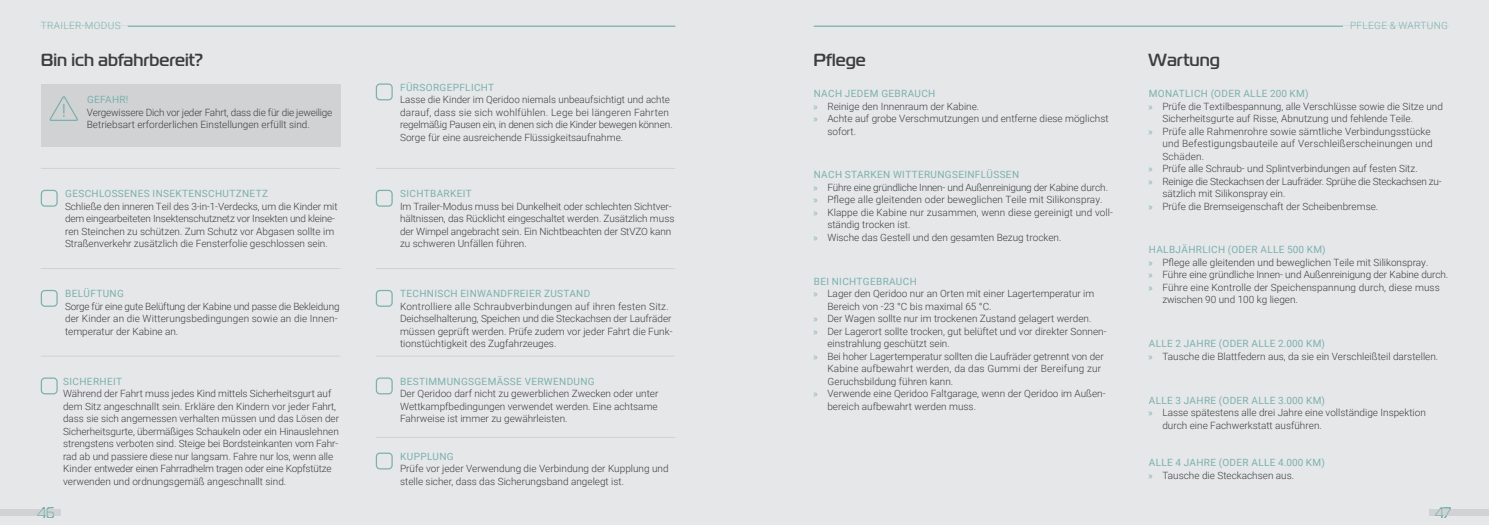
<style>
.page{position:relative;width:1489px;height:525px;background:#fff}
.page>*{position:absolute;margin:0;border:0;box-sizing:border-box;transform-origin:0 0}
.t1{font:500 17.5px "Magistral";color:#3e3e3f}
.t2{font:300 15.12px "Magistral";color:#7bb1ae}
.t3{font:300 15px "Magistral";color:#7bb1ae}
.t4{font:300 10px/12.5px "Roboto";color:#3e3e3f}
.t5{font:10px/12.5px "Roboto";letter-spacing:.035em;color:#7bb1ae}
.t6{font:300 10px "Roboto";letter-spacing:-.02em;color:#3e3e3f}
.t7{font:300 10px "Roboto";letter-spacing:.02em;color:#3e3e3f}
.t8{font:300 10px "Roboto";letter-spacing:.035em;color:#7bb1ae}
.s1{font-family:"Myriad Pro";font-weight:400;color:#7bb1ae}
.s2{font-weight:400;color:#7bb1ae}
.s3{font-family:"Myriad Pro"}
.s4{font-weight:300;color:#3e3e3f}
</style>
<div class="page">
<div style="left:744px;top:0;width:744px;height:524px;background:#e6e7e9"></div>
<div style="left:1429px;top:509px;width:59px;height:6px;background:#d1d2d4"></div>
<div style="left:0;top:0;width:744px;height:524px;background:#e6e7e9"></div>
<div style="left:0;top:509px;width:61px;height:6px;background:#d1d2d4"></div>
<div style="left:41px;top:377px;width:17px;height:17px;border:1px solid #7bb1ae;border-radius:4px"></div>
<div style="left:376px;top:190px;width:17px;height:16px;border:1px solid #7bb1ae;border-radius:4px"></div>
<div style="left:376px;top:377px;width:17px;height:17px;border:1px solid #7bb1ae;border-radius:4px"></div>
<hr style="left:376px;top:168px;width:299px;height:1px;background:#d1d2d4">
<div style="left:376px;top:290px;width:17px;height:16px;border:1px solid #7bb1ae;border-radius:4px"></div>
<div style="left:376px;top:452px;width:17px;height:17px;border:1px solid #7bb1ae;border-radius:4px"></div>
<hr style="left:376px;top:268px;width:299px;height:1px;background:#d1d2d4">
<hr style="left:376px;top:437px;width:299px;height:1px;background:#d1d2d4">
<hr style="left:376px;top:355px;width:299px;height:1px;background:#d1d2d4">
<div style="left:41px;top:84px;width:299px;height:63px;background:#d1d2d4"></div>
<svg style="left:49px;top:96px;width:29px;height:25px"></svg>
<hr style="left:41px;top:168px;width:299px;height:1px;background:#d1d2d4">
<div style="left:41px;top:190px;width:17px;height:16px;border:1px solid #7bb1ae;border-radius:4px"></div>
<hr style="left:41px;top:268px;width:299px;height:1px;background:#d1d2d4">
<hr style="left:41px;top:355px;width:299px;height:1px;background:#d1d2d4">
<div style="left:41px;top:290px;width:17px;height:16px;border:1px solid #7bb1ae;border-radius:4px"></div>
<div style="left:376px;top:83px;width:17px;height:17px;border:1px solid #7bb1ae;border-radius:4px"></div>
<hr style="left:41px;top:26px;width:634px;height:1px;background:#7bb1ae">
<hr style="left:41px;top:25px;width:87px;height:3px;background:#e6e7e9">
<hr style="left:813px;top:26px;width:634px;height:1px;background:#7bb1ae">
<hr style="left:1342px;top:25px;width:105px;height:3px;background:#e6e7e9">
<p class="t8" style="left:41px;top:19px;width:81px">TRAILER-MODUS</p>
<p class="t8" style="left:1349px;top:19px;width:99px">PFLEGE &amp; WARTUNG</p>
<h1 class="t1" style="left:41px;top:49px;width:164px">Bin ich abfahrbereit?</h1>
<p class="t5" style="left:87px;top:93px;width:43px">GEFAHR!</p>
<p class="t4" style="left:87px;top:105px;width:247px">Vergewissere Dich vor jeder Fahrt, dass die für die jeweilige<br>Betriebsart erforderlichen Einstellungen erfüllt sind.</p>
<p class="t5" style="left:65px;top:187px;width:204px">GESCHLOSSENES INSEKTENSCHUTZNETZ</p>
<p class="t4" style="left:65px;top:199px;width:274px">Schließe den inneren Teil des 3-in-1-Verdecks, um die Kinder mit dem eingearbeiteten Insektenschutznetz vor Insekten und kleine&shy;ren Steinchen zu schützen. Zum Schutz vor Abgasen sollte im Straßenverkehr zusätzlich die Fensterfolie geschlossen sein.</p>
<p class="t5" style="left:65px;top:287px;width:60px">BELÜFTUNG</p>
<p class="t4" style="left:65px;top:299px;width:276px">Sorge für eine gute Belüftung der Kabine und passe die Bekleidung der Kinder an die Witterungsbedingungen sowie an die Innen&shy;temperatur der Kabine an.</p>
<p class="t5" style="left:63px;top:374px;width:60px">SICHERHEIT</p>
<p class="t4" style="left:63px;top:387px;width:277px">Während der Fahrt muss jedes Kind mittels Sicherheitsgurt auf dem Sitz angeschnallt sein. Erkläre den Kindern vor jeder Fahrt, dass sie sich angemessen verhalten müssen und das Lösen der Sicherheitsgurte, übermäßiges Schaukeln oder ein Hinauslehnen strengstens verboten sind. Steige bei Bordsteinkanten vom Fahr&shy;rad ab und passiere diese nur langsam. Fahre nur los, wenn alle Kinder entweder einen Fahrradhelm tragen oder eine Kopfstütze verwenden und ordnungsgemäß angeschnallt sind.</p>
<p class="t5" style="left:400px;top:80px;width:95px">FÜRSORGEPFLICHT</p>
<p class="t4" style="left:400px;top:93px;width:272px">Lasse die Kinder im Qeridoo niemals unbeaufsichtigt und achte darauf, dass sie sich wohlfühlen. Lege bei längeren Fahrten regelmäßig Pausen ein, in denen sich die Kinder bewegen können.<br>Sorge für eine ausreichende Flüssigkeitsaufnahme.</p>
<p class="t5" style="left:400px;top:187px;width:73px">SICHTBARKEIT</p>
<p class="t4" style="left:400px;top:199px;width:276px">Im Trailer-Modus muss bei Dunkelheit oder schlechten Sichtver&shy;hältnissen, das Rücklicht eingeschaltet werden. Zusätzlich muss der Wimpel angebracht sein. Ein Nichtbeachten der StVZO kann zu schweren Unfällen führen.</p>
<p class="t5" style="left:400px;top:287px;width:191px">TECHNISCH EINWANDFREIER ZUSTAND</p>
<p class="t4" style="left:400px;top:299px;width:274px">Kontrolliere alle Schraubverbindungen auf ihren festen Sitz.<br>Deichselhalterung, Speichen und die Steckachsen der Laufräder müssen geprüft werden. Prüfe zudem vor jeder Fahrt die Funk&shy;tionstüchtigkeit des Zugfahrzeuges.</p>
<p class="t5" style="left:400px;top:374px;width:196px">BESTIMMUNGSGEMÄSSE VERWENDUNG</p>
<p class="t4" style="left:400px;top:387px;width:260px;text-align:justify">Der Qeridoo darf nicht zu gewerblichen Zwecken oder unter Wettkampfbedingungen verwendet werden. Eine achtsame Fahrweise ist immer zu gewährleisten.</p>
<p class="t5" style="left:400px;top:449px;width:55px">KUPPLUNG</p>
<p class="t4" style="left:400px;top:462px;width:270px">Prüfe vor jeder Verwendung die Verbindung der Kupplung und stelle sicher, dass das Sicherungsband angelegt ist.</p>
<h1 class="t1" style="left:813px;top:49px;width:54px">Pflege</h1>
<p class="t5" style="left:813px;top:87px;width:123px">NACH JEDEM GEBRAUCH</p>
<p class="t4" style="left:813px;top:99px;width:166px"><span class="s1">»</span> Reinige den Innenraum der Kabine.</p>
<p class="t4" style="left:813px;top:112px;width:296px"><span class="s1">»</span> Achte auf grobe Verschmutzungen und entferne diese möglichst</p>
<p class="t4" style="left:827px;top:124px;width:29px">sofort.</p>
<p class="t5" style="left:813px;top:168px;width:207px">NACH STARKEN WITTERUNGSEINFLÜSSEN</p>
<p class="t6" style="left:813px;top:180px;width:296px"><span class="s1">»</span> Führe eine gründliche Innen- und Außenreinigung der Kabine durch.</p>
<p class="t4" style="left:813px;top:193px;width:290px"><span class="s1">»</span> Pflege alle gleitenden oder beweglichen Teile mit Silikonspray.</p>
<p class="t4" style="left:813px;top:205px;width:301px"><span class="s1">»</span> Klappe die Kabine nur zusammen, wenn diese gereinigt und voll-</p>
<p class="t4" style="left:827px;top:218px;width:83px">ständig trocken ist.</p>
<p class="t4" style="left:813px;top:230px;width:248px"><span class="s1">»</span> Wische das Gestell und den gesamten Bezug trocken.</p>
<p class="t5" style="left:813px;top:274px;width:104px">BEI NICHTGEBRAUCH</p>
<p class="t4" style="left:813px;top:287px;width:282px"><span class="s1">»</span> Lager den Qeridoo nur an Orten mit einer Lagertemperatur im</p>
<p class="t4" style="left:827px;top:299px;width:166px">Bereich von -23 °C bis maximal 65 °C.</p>
<p class="t4" style="left:813px;top:312px;width:278px"><span class="s1">»</span> Der Wagen sollte nur im trockenen Zustand gelagert werden.</p>
<p class="t4" style="left:813px;top:324px;width:294px"><span class="s1">»</span> Der Lagerort sollte trocken, gut belüftet und vor direkter Sonnen-</p>
<p class="t4" style="left:827px;top:337px;width:122px">einstrahlung geschützt sein.</p>
<p class="t4" style="left:813px;top:349px;width:292px"><span class="s1">»</span> Bei hoher Lagertemperatur sollten die Laufräder getrennt von der</p>
<p class="t7" style="left:827px;top:361px;width:275px">Kabine aufbewahrt werden, da das Gummi der Bereifung zur</p>
<p class="t4" style="left:827px;top:374px;width:126px">Geruchsbildung führen kann.</p>
<p class="t4" style="left:813px;top:387px;width:293px"><span class="s1">»</span> Verwende eine Qeridoo Faltgarage, wenn der Qeridoo im Außen-</p>
<p class="t4" style="left:827px;top:399px;width:149px">bereich aufbewahrt werden muss.</p>
<h1 class="t1" style="left:1148px;top:49px;width:73px">Wartung</h1>
<p class="t5" style="left:1148px;top:87px;width:161px">MONATLICH (ODER ALLE 200 KM)</p>
<p class="t4" style="left:1148px;top:99px;width:296px"><span class="s1">»</span> Prüfe die Textilbespannung, alle Verschlüsse sowie die Sitze und</p>
<p class="t4" style="left:1162px;top:112px;width:251px">Sicherheitsgurte auf Risse, Abnutzung und fehlende Teile.</p>
<p class="t4" style="left:1148px;top:124px;width:284px"><span class="s1">»</span> Prüfe alle Rahmenrohre sowie sämtliche Verbindungsstücke</p>
<p class="t7" style="left:1162px;top:136px;width:272px">und Befestigungsbauteile auf Verschleißerscheinungen und</p>
<p class="t7" style="left:1162px;top:149px;width:42px">Schäden.</p>
<p class="t4" style="left:1148px;top:162px;width:269px"><span class="s1">»</span> Prüfe alle Schraub- und Splintverbindungen auf festen Sitz.</p>
<p class="t6" style="left:1148px;top:174px;width:294px"><span class="s1">»</span> Reinige die Steckachsen der Laufräder. Sprühe die Steckachsen zu-</p>
<p class="t4" style="left:1162px;top:187px;width:123px">sätzlich mit Silikonspray ein.</p>
<p class="t4" style="left:1148px;top:199px;width:229px"><span class="s1">»</span> Prüfe die Bremseigenschaft der Scheibenbremse.</p>
<p class="t5" style="left:1148px;top:243px;width:178px">HALBJÄHRLICH (ODER ALLE 500 KM)</p>
<p class="t4" style="left:1148px;top:255px;width:281px"><span class="s1">»</span> Pflege alle gleitenden und beweglichen Teile mit Silikonspray.</p>
<p class="t4" style="left:1148px;top:268px;width:301px"><span class="s1">»</span> Führe eine gründliche Innen- und Außenreinigung der Kabine durch.</p>
<p class="t4" style="left:1148px;top:280px;width:293px"><span class="s1">»</span> Führe eine Kontrolle der Speichenspannung durch, diese muss</p>
<p class="t4" style="left:1162px;top:293px;width:137px">zwischen 90 und 100 kg liegen.</p>
<p class="t4" style="left:1148px;top:337px;width:291px"><span class="s2">ALLE 2 JAHRE (ODER ALLE 2.000 KM)<br></span><span class="s1">»</span> Tausche die Blattfedern aus, da sie ein Verschleißteil darstellen.</p>
<p class="t5" style="left:1148px;top:393px;width:178px">ALLE 3 JAHRE (ODER ALLE 3.000 KM)</p>
<p class="t4" style="left:1148px;top:405px;width:279px"><span class="s1">»</span> Lasse spätestens alle drei Jahre eine vollständige Inspektion</p>
<p class="t4" style="left:1162px;top:418px;width:159px">durch eine Fachwerkstatt ausführen.</p>
<p class="t5" style="left:1148px;top:455px;width:178px">ALLE 4 JAHRE (ODER ALLE 4.000 KM) <span class="s3">»</span> <span class="s4">Tausche die Steckachsen aus.</span></p>
<h2 class="t2" style="left:37px;top:503px;width:19px">46</h2>
<h3 class="t3" style="left:1434px;top:503px;width:18px">47</h3>
</div>
